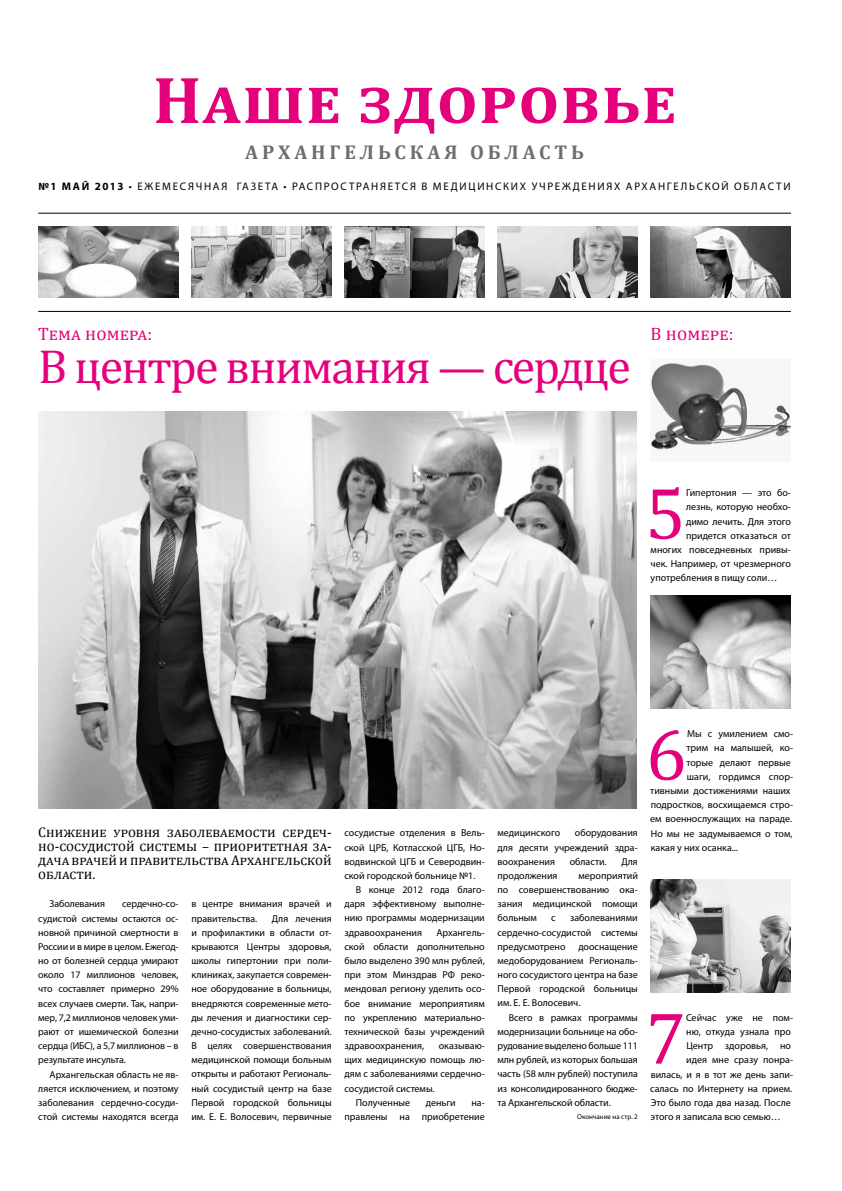
<style>
.page{position:relative;width:842px;height:1191px;background:#fff}
.page>*{position:absolute;margin:0;border:0;box-sizing:border-box;transform-origin:0 0}
.t1{font:73.8px "Cambria";color:#e5007c}
.t2{font:700 67px "Cambria";color:#e5007c}
.t3{font:48px "Cambria";letter-spacing:-.04em;color:#e5007c}
.t4{font:700 20px "Cambria";letter-spacing:.195em;color:#6e6e6e}
.t5{font:18px "Cambria";color:#e5007c}
.t6{font:14px/14.2px "Cambria";letter-spacing:.05em;color:#000;text-align:justify}
.t7{font:11px "Myriad Pro";letter-spacing:.155em;color:#000}
.t8{font:10px/14.2px "Myriad Pro";color:#000;text-align:justify}
.t9{font:7px "Myriad Pro";color:#000}
.s1{font-weight:700}
</style>
<div class="page">
<img style="left:38px;top:227px;width:141px;height:71px">
<img style="left:344px;top:227px;width:141px;height:71px">
<img style="left:191px;top:227px;width:141px;height:71px">
<img style="left:497px;top:227px;width:141px;height:71px">
<img style="left:651px;top:227px;width:140px;height:71px">
<hr style="left:38px;top:213px;width:753px;height:1px;background:#000">
<hr style="left:38px;top:311px;width:753px;height:1px;background:#000">
<img style="left:651px;top:363px;width:140px;height:90px">
<img style="left:651px;top:595px;width:140px;height:114px">
<img style="left:651px;top:879px;width:140px;height:113px">
<img style="left:38px;top:411px;width:598px;height:397px">
<h2 class="t2" style="left:153px;top:59px;width:525px">Наше здоровье</h2>
<h3 class="t4" style="left:245px;top:140px;width:340px">Архан гельска я область</h3>
<p class="t7" style="left:38px;top:180px;width:754px"><span class="s1">№1 май 2013</span> • ежемесячная газета • распространяется в медицинских учреждениях Архангельской области</p>
<h3 class="t5" style="left:38px;top:323px;width:116px">Тема номера:</h3>
<h3 class="t3" style="left:38px;top:338px;width:594px">В центре внимания — сердце</h3>
<h3 class="t5" style="left:651px;top:323px;width:85px">В номере:</h3>
<h1 class="t1" style="left:645px;top:470px;width:42px">5</h1>
<p class="t8" style="left:686px;top:485px;width:106px">Гипертония — это бо-</p>
<p class="t8" style="left:686px;top:500px;width:106px">лезнь, которую необхо-</p>
<p class="t8" style="left:686px;top:514px;width:106px">димо лечить. Для этого</p>
<p class="t8" style="left:686px;top:528px;width:106px">придется отказаться от</p>
<p class="t8" style="left:651px;top:542px;width:142px">многих повседневных привы-</p>
<p class="t8" style="left:651px;top:556px;width:142px">чек. Например, от чрезмерного</p>
<p class="t8" style="left:651px;top:570px;width:128px">употребления в пищу соли…</p>
<h3 class="t6" style="left:38px;top:824px;width:295px">Снижение уровня заболеваемости сердеч&shy;но-сосудистой системы – приоритетная за&shy;дача врачей и правительства Архангельской области.</h3>
<p class="t8" style="left:50px;top:896px;width:57px">Заболевания</p>
<p class="t8" style="left:38px;top:896px;width:142px;text-indent:84px">сердечно-со&shy;судистой системы остаются ос&shy;новной причиной смертности в России и в мире в целом. Ежегод&shy;но от болезней сердца умирают около 17 миллионов человек, что составляет примерно 29% всех случаев смерти. Так, напри&shy;мер, 7,2 миллионов человек уми&shy;рают от ишемической болезни сердца (ИБС), а 5,7 миллионов – в результате инсульта.</p>
<p class="t8" style="left:38px;top:1067px;width:142px;text-indent:11px">Архангельская область не яв&shy;ляется исключением, и поэтому заболевания сердечно-сосуди&shy;стой системы находятся всегда</p>
<p class="t8" style="left:191px;top:896px;width:142px">в центре внимания врачей и правительства.</p>
<p class="t8" style="left:191px;top:911px;width:142px;text-indent:80px">Для лечения и профилактики в области от&shy;крываются Центры здоровья, школы гипертонии при поли&shy;клиниках, закупается современ&shy;ное оборудование в больницы, внедряются современные мето&shy;ды лечения и диагностики сер&shy;дечно-сосудистых заболеваний.<br>В целях совершенствования медицинской помощи больным открыты и работают региональ&shy;ный сосудистый центр на базе Первой городской больницы им. Е. Е. Волосевич, первичные</p>
<p class="t8" style="left:344px;top:826px;width:142px">сосудистые отделения в Вель-</p>
<p class="t8" style="left:344px;top:840px;width:142px">ской ЦРБ, Котласской ЦГБ, Но-</p>
<p class="t8" style="left:344px;top:854px;width:142px">водвинской ЦГБ и Северодвин-</p>
<p class="t8" style="left:344px;top:868px;width:133px">ской городской больнице №1.</p>
<p class="t8" style="left:356px;top:882px;width:130px">В конце 2012 года благо-</p>
<p class="t8" style="left:344px;top:896px;width:142px">даря эффективному выполне-</p>
<p class="t8" style="left:344px;top:911px;width:142px">нию программы модернизации</p>
<p class="t8" style="left:344px;top:925px;width:79px">здравоохранения</p>
<p class="t8" style="left:344px;top:925px;width:142px;text-indent:92px">Архангель&shy;ской области дополнительно было выделено 390 млн рублей, при этом Минздрав РФ реко&shy;мендовал региону уделить осо&shy;бое внимание мероприятиям по укреплению материально&shy;технической базы учреждений здравоохранения,</p>
<p class="t8" style="left:439px;top:1038px;width:48px">оказываю-</p>
<p class="t8" style="left:344px;top:1052px;width:142px">щих медицинскую помощь лю-</p>
<p class="t8" style="left:344px;top:1066px;width:142px">дям с заболеваниями сердечно-</p>
<p class="t8" style="left:344px;top:1081px;width:92px">сосудистой системы.</p>
<p class="t8" style="left:356px;top:1095px;width:56px">Полученные</p>
<p class="t8" style="left:426px;top:1095px;width:32px">деньги</p>
<p class="t8" style="left:344px;top:1095px;width:142px;text-align:right">на-<br>правлены на приобретение</p>
<p class="t8" style="left:497px;top:825px;width:142px;text-indent:77px">оборудования для десяти учреждений здра&shy;воохранения</p>
<p class="t8" style="left:497px;top:825px;width:64px">медицинского</p>
<p class="t8" style="left:570px;top:854px;width:38px">области.</p>
<p class="t8" style="left:621px;top:854px;width:18px">Для</p>
<p class="t8" style="left:497px;top:868px;width:142px;text-indent:81px">мероприятий по совершенствованию ока&shy;зания медицинской помощи больным</p>
<p class="t8" style="left:497px;top:868px;width:62px">продолжения</p>
<p class="t8" style="left:497px;top:910px;width:142px;text-indent:73px">заболеваниями сердечно-сосудистой системы предусмотрено</p>
<p class="t8" style="left:551px;top:910px;width:6px">с</p>
<p class="t8" style="left:497px;top:939px;width:142px;text-indent:81px">дооснащение медоборудованием региональ&shy;ного сосудистого центра на базе Первой городской больницы им. Е. Е. Волосевич.</p>
<p class="t8" style="left:497px;top:1010px;width:142px;text-indent:11px">Всего в рамках программы модернизации больнице на обо&shy;рудование выделено больше 111 млн рублей, из которых большая часть (58 млн рублей) поступила из консолидированного бюдже&shy;та Архангельской области.</p>
<p class="t9" style="left:577px;top:1112px;width:62px">Окончание на стр. 2</p>
<h1 class="t1" style="left:646px;top:711px;width:42px">6</h1>
<p class="t8" style="left:687px;top:726px;width:108px">Мы с умилением смо-</p>
<p class="t8" style="left:686px;top:741px;width:108px">трим на малышей, ко-</p>
<p class="t8" style="left:686px;top:755px;width:106px">торые делают первые</p>
<p class="t8" style="left:687px;top:769px;width:108px">шаги, гордимся спор-</p>
<p class="t8" style="left:650px;top:783px;width:142px">тивными достижениями наших</p>
<p class="t8" style="left:651px;top:797px;width:144px">подростков, восхищаемся стро-</p>
<p class="t8" style="left:650px;top:811px;width:143px">ем военнослужащих на параде.</p>
<p class="t8" style="left:651px;top:826px;width:143px">Но мы не задумываемся о том,</p>
<p class="t8" style="left:651px;top:840px;width:89px">какая у них осанка...</p>
<h1 class="t1" style="left:645px;top:994px;width:42px">7</h1>
<p class="t8" style="left:686px;top:1010px;width:109px">Сейчас уже не пом-</p>
<p class="t8" style="left:686px;top:1024px;width:106px">ню, откуда узнала про</p>
<p class="t8" style="left:686px;top:1038px;width:106px">Центр здоровья, но</p>
<p class="t8" style="left:686px;top:1052px;width:108px">идея мне сразу понра-</p>
<p class="t8" style="left:651px;top:1067px;width:144px">вилась, и я в тот же день запи-</p>
<p class="t8" style="left:650px;top:1081px;width:144px">салась по Интернету на прием.</p>
<p class="t8" style="left:651px;top:1095px;width:142px">Это было года два назад. После</p>
<p class="t8" style="left:650px;top:1109px;width:132px">этого я записала всю семью…</p>
</div>
